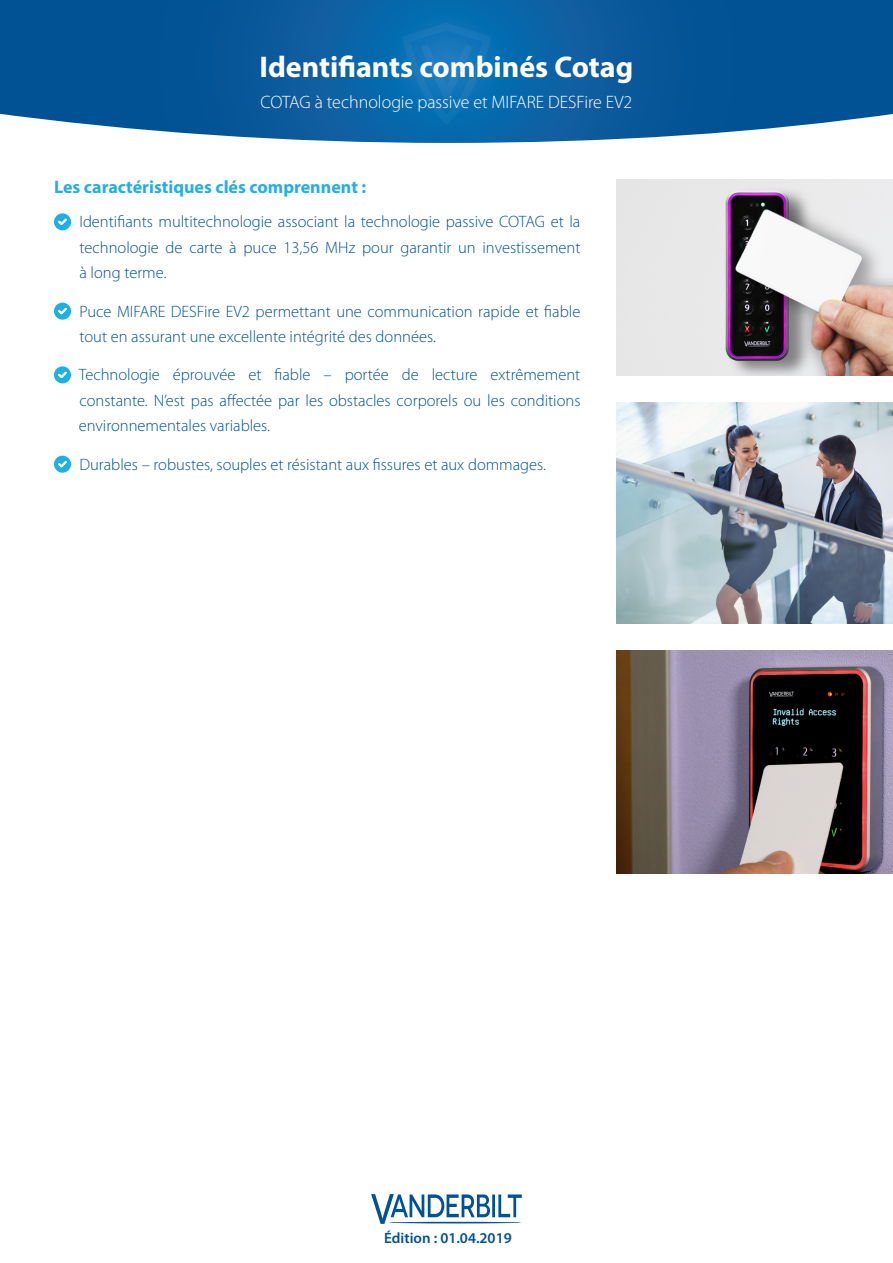
<style>
.page{position:relative;width:893px;height:1263px;background:#fff}
.page>*{position:absolute;margin:0;border:0;box-sizing:border-box;transform-origin:0 0}
.t1{font:700 30px "Myriad Pro";color:#fff}
.t2{font:300 18px "Myriad Pro";color:#fff}
.Main-header-text{font:700 18px "Myriad Pro";color:#24afe2}
.list-body-text{font:300 16.5px/25.5px "Myriad Pro";color:#005294;text-align:justify}
.t3{font:600 15px "Myriad Pro";color:#005294}
</style>
<div class="page">
<svg style="left:0;top:0;width:893px;height:143px;background:#1764a2"></svg>
<svg style="left:402px;top:23px;width:89px;height:102px;background:#1073b6"></svg>
<svg style="left:371px;top:1194px;width:151px;height:30px"></svg>
<hr style="left:389px;top:1222px;width:133px;height:1px;background:#005294;border-radius:50%">
<svg style="left:54px;top:213px;width:17px;height:17px"></svg>
<svg style="left:54px;top:303px;width:17px;height:17px"></svg>
<svg style="left:54px;top:366px;width:17px;height:17px"></svg>
<svg style="left:54px;top:456px;width:17px;height:17px"></svg>
<img style="left:617px;top:180px;width:276px;height:195px">
<img style="left:617px;top:402px;width:276px;height:221px">
<img style="left:617px;top:651px;width:276px;height:223px">
<h1 class="t1" style="left:260px;top:47px;width:375px">Identifiants combinés Cotag</h1>
<p class="t2" style="left:261px;top:91px;width:373px">COTAG à technologie passive et MIFARE DESFire EV2</p>
<p class="Main-header-text" style="left:54px;top:176px;width:314px">Les caractéristiques clés comprennent :</p>
<p class="list-body-text" style="left:80px;top:209px;width:502px">Identifiants multitechnologie associant la technologie passive COTAG et la technologie de carte à puce 13,56 MHz pour garantir un investissement à long terme.</p>
<p class="list-body-text" style="left:80px;top:298px;width:502px">Puce MIFARE DESFire EV2 permettant une communication rapide et fiable tout en assurant une excellente intégrité des données.</p>
<p class="list-body-text" style="left:79px;top:362px;width:503px">Technologie éprouvée et fiable – portée de lecture extrêmement constante. N’est pas affectée par les obstacles corporels ou les conditions environnementales variables.</p>
<p class="list-body-text" style="left:80px;top:451px;width:468px">Durables – robustes, souples et résistant aux fissures et aux dommages.</p>
<p class="t3" style="left:384px;top:1229px;width:129px">Édition : 01.04.2019</p>
</div>
